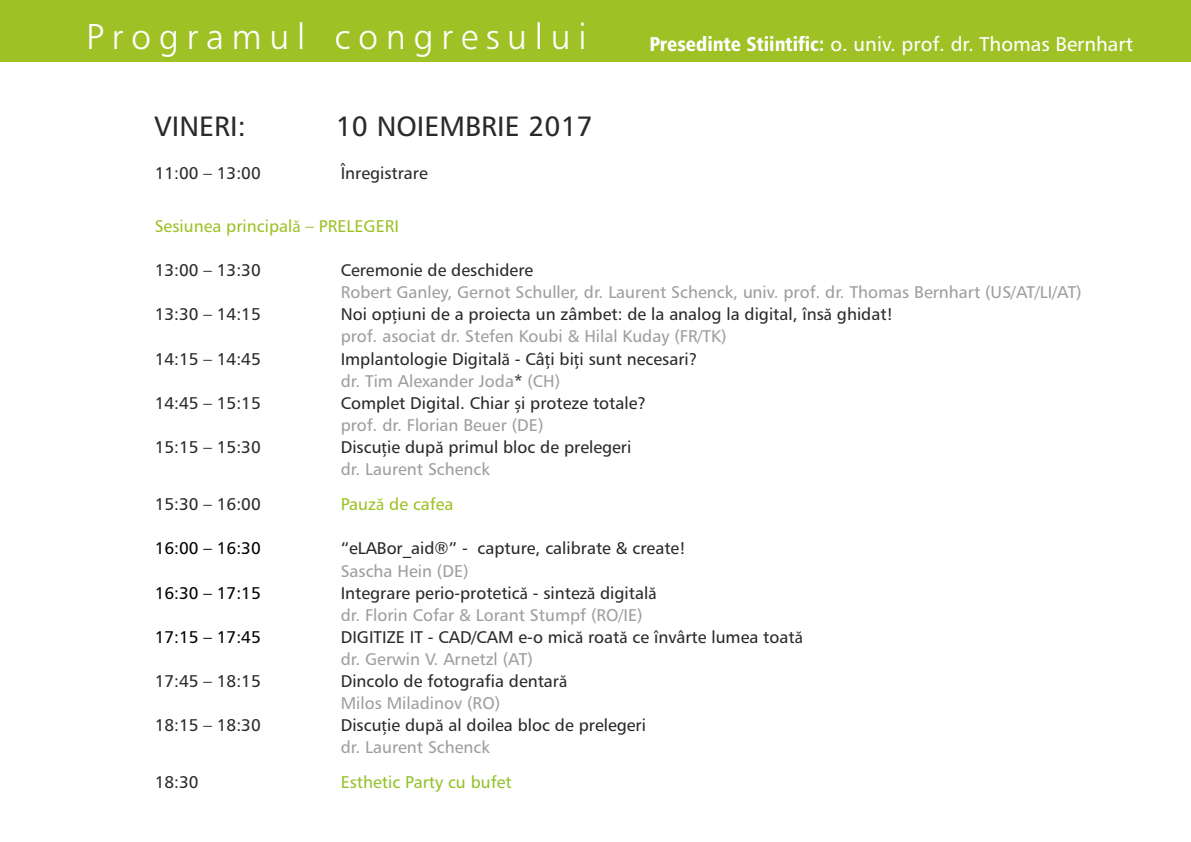
<style>
.page{position:relative;width:1191px;height:842px;background:#fff}
.page>*{position:absolute;margin:0;border:0;box-sizing:border-box;transform-origin:0 0}
.t1{font:36px "Humanist 777 BT Light B";letter-spacing:.21em;color:#fff}
.t2{font:28px "Humanist 777 BT Roman B";color:#2b2929}
.t3{font:20px "Humanist 777 BT Roman B";color:#fff}
.t4{font:17px/22px "Humanist 777 BT Roman B";color:#2b2929}
.t5{font:17px "Humanist 777 BT Roman B";color:#9e9e9e}
.t6{font:17px "Humanist 777 BT Roman B";color:#9ec226}
.t7{font:17px "Humanist 777 BT Roman B";color:#000}
.t8{font:17px "Humanist 777 BT Roman B";color:#94c22b}
.s1{font-family:"Myriad Pro"}
.s2{font-family:"Humanist 777 BT Black Condensed B"}
</style>
<div class="page">
<div style="left:0;top:0;width:1191px;height:62px;background:#9ec226"></div>
<h1 class="t1" style="left:86px;top:22px;width:502px">Programul congresului</h1>
<h2 class="t2" style="left:154px;top:115px;width:93px">VINERI:</h2>
<h2 class="t2" style="left:336px;top:115px;width:259px">10 NOIEMBRIE 2017</h2>
<p class="t4" style="left:155px;top:163px;width:108px">11:00 – 13:00</p>
<p class="t4" style="left:341px;top:163px;width:89px">Înregistrare</p>
<p class="t6" style="left:155px;top:219px;width:246px">Sesiunea principal<span class="s1">ă</span> – PRELEGERI</p>
<p class="t3" style="left:649px;top:35px;width:485px"><span class="s2">Presedinte Stiintific:</span> o. univ. prof. dr. Thomas Bernhart</p>
<p class="t4" style="left:341px;top:261px;width:194px">Ceremonie de deschidere</p>
<p class="t4" style="left:155px;top:261px;width:108px">13:00 – 13:30</p>
<p class="t4" style="left:155px;top:305px;width:108px">13:30 – 14:15</p>
<p class="t4" style="left:341px;top:305px;width:554px">Noi op<span class="s1">ț</span>iuni de a proiecta un zâmbet: de la analog la digital, îns<span class="s1">ă</span> ghidat!</p>
<p class="t4" style="left:155px;top:349px;width:108px">14:15 – 14:45</p>
<p class="t4" style="left:341px;top:349px;width:358px">Implantologie Digital<span class="s1">ă</span> - Câ<span class="s1">ț</span>i bi<span class="s1">ț</span>i sunt necesari?</p>
<p class="t4" style="left:155px;top:393px;width:108px">14:45 – 15:15</p>
<p class="t4" style="left:155px;top:438px;width:108px">15:15 – 15:30</p>
<p class="t5" style="left:341px;top:285px;width:742px">Robert Ganley, Gernot Schuller, dr. Laurent Schenck, univ. prof. dr. Thomas Bernhart (US/AT/LI/AT)</p>
<p class="t5" style="left:341px;top:330px;width:387px">prof. asociat dr. Stefen Koubi &amp; Hilal Kuday (FR/TK)</p>
<p class="t5" style="left:341px;top:374px;width:221px">dr. Tim Alexander Joda (CH)</p>
<p class="t5" style="left:341px;top:418px;width:204px">prof. dr. Florian Beuer (DE)</p>
<p class="t5" style="left:341px;top:462px;width:151px">dr. Laurent Schenck</p>
<p class="t4" style="left:341px;top:371px;width:307px;text-indent:173px">*<br>Complet Digital. Chiar <span class="s1">ș</span>i proteze totale?</p>
<p class="t4" style="left:341px;top:438px;width:292px">Discu<span class="s1">ț</span>ie dup<span class="s1">ă</span> primul bloc de prelegeri</p>
<p class="t4" style="left:155px;top:495px;width:108px">15:30 – 16:00</p>
<p class="t6" style="left:341px;top:497px;width:114px">Pauz<span class="s1">ă</span> de cafea</p>
<p class="t4" style="left:341px;top:539px;width:347px">“eLABor_aid®” - capture, calibrate &amp; create!</p>
<p class="t4" style="left:341px;top:583px;width:317px">Integrare perio-protetic<span class="s1">ă</span> - sinte<span class="s1">ză</span> digital<span class="s1">ă</span></p>
<p class="t4" style="left:341px;top:627px;width:464px">DIGITIZE IT - CAD/CAM e-o mic<span class="s1">ă</span> roat<span class="s1">ă</span> ce învârte lumea toat<span class="s1">ă</span></p>
<p class="t7" style="left:155px;top:541px;width:108px">16:00 – 16:30</p>
<p class="t7" style="left:155px;top:586px;width:108px">16:30 – 17:15</p>
<p class="t7" style="left:155px;top:630px;width:108px">17:15 – 17:45</p>
<p class="t5" style="left:341px;top:564px;width:129px">Sascha Hein (DE)</p>
<p class="t5" style="left:341px;top:608px;width:303px">dr. Florin Cofar &amp; Lorant Stumpf (RO/IE)</p>
<p class="t5" style="left:341px;top:652px;width:194px">dr. Gerwin V. Arnetzl (AT)</p>
<p class="t5" style="left:341px;top:696px;width:161px">Milos Miladinov (RO)</p>
<p class="t5" style="left:341px;top:740px;width:151px">dr. Laurent Schenck</p>
<p class="t4" style="left:155px;top:672px;width:108px">17:45 – 18:15</p>
<p class="t4" style="left:341px;top:672px;width:228px">Dincolo de fotografia dentar<span class="s1">ă</span></p>
<p class="t4" style="left:155px;top:716px;width:108px">18:15 – 18:30</p>
<p class="t4" style="left:341px;top:716px;width:307px">Discu<span class="s1">ț</span>ie dup<span class="s1">ă</span> al doilea bloc de prelegeri</p>
<p class="t4" style="left:155px;top:773px;width:45px">18:30</p>
<p class="t8" style="left:341px;top:775px;width:173px">Esthetic Party cu bufet</p>
</div>
